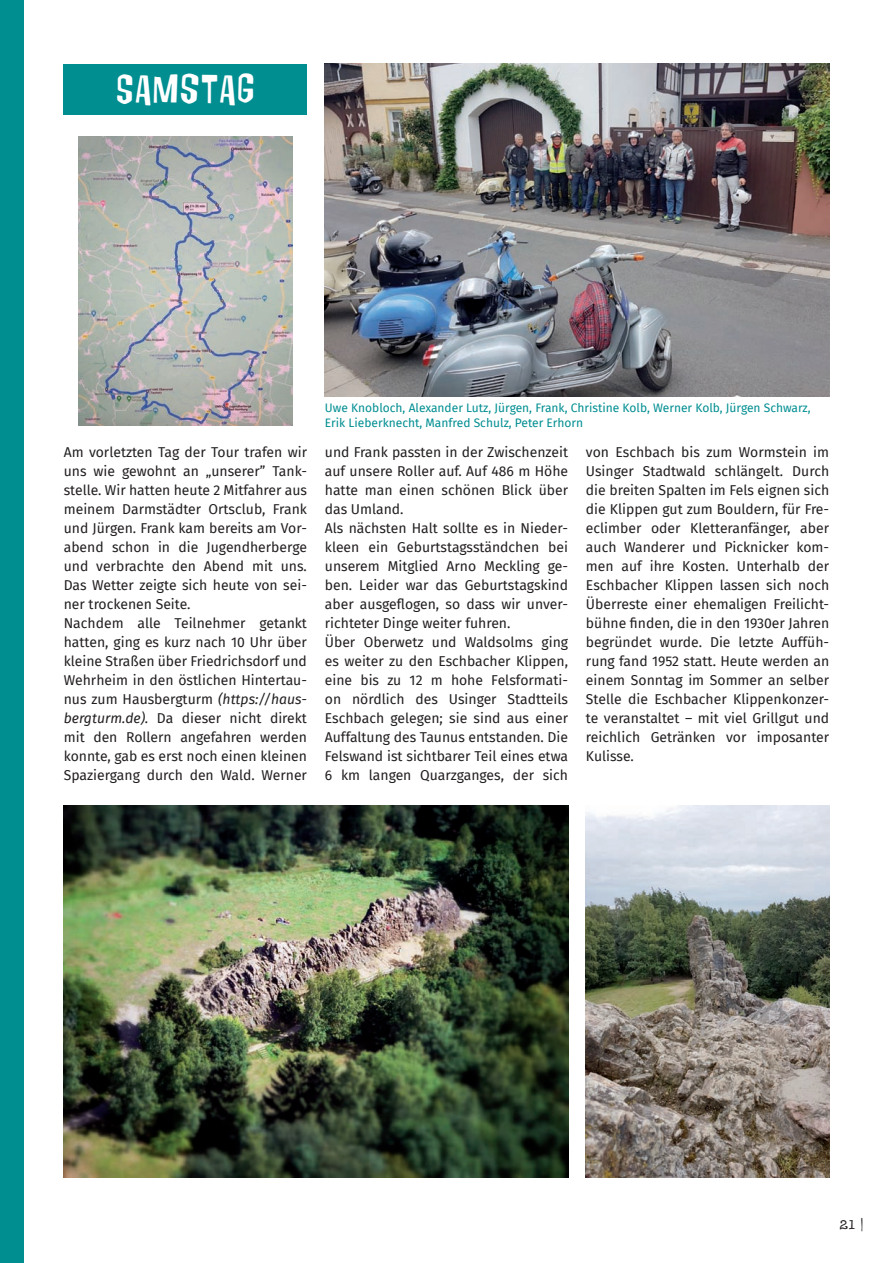
<style>
.page{position:relative;width:893px;height:1263px;background:#fff}
.page>*{position:absolute;margin:0;border:0;box-sizing:border-box;transform-origin:0 0}
.t1{font:44.1px "Tuesnight";letter-spacing:.05em;color:#fff}
.t2{font:13.95px/18.9px "Fira Sans";color:#231f20}
.t3{font:13.5px "Quattro Tempi Solid";color:#231f20}
.t4{font:12px/14.4px "Fira Sans";color:#008e91}
.s1{font-style:italic}
</style>
<div class="page">
<div style="left:64px;top:64px;width:243px;height:50px;background:#008e91"></div>
<img style="left:325px;top:64px;width:504px;height:332px">
<img style="left:586px;top:805px;width:243px;height:373px">
<img style="left:64px;top:805px;width:504px;height:373px">
<div style="left:0;top:0;width:24px;height:1263px;background:#008e91"></div>
<img style="left:79px;top:136px;width:213px;height:290px">
<h1 class="t1" style="left:117px;top:62px;width:139px">SAMSTAG</h1>
<p class="t2" style="left:64px;top:443px;width:245px">Am vorletzten Tag der Tour trafen wir uns wie gewohnt an „unserer” Tank&shy;stelle. Wir hatten heute 2 Mitfahrer aus meinem Darmstädter Ortsclub, Frank und Jürgen. Frank kam bereits am Vor&shy;abend schon in die Jugendherberge und verbrachte den Abend mit uns.<br>Das Wetter zeigte sich heute von sei&shy;ner trockenen Seite.<br>Nachdem alle Teilnehmer getankt hatten, ging es kurz nach 10 Uhr über kleine Straßen über Friedrichsdorf und Wehrheim in den östlichen Hintertau&shy;nus zum Hausbergturm <span class="s1">(https://haus&shy;bergturm.de).</span> Da dieser nicht direkt mit den Rollern angefahren werden konnte, gab es erst noch einen kleinen Spaziergang durch den Wald. Werner</p>
<p class="t4" style="left:325px;top:401px;width:487px">Uwe Knobloch, Alexander Lutz, Jürgen, Frank, Christine Kolb, Werner Kolb, Jürgen Schwarz,<br>Erik Lieberknecht, Manfred Schulz, Peter Erhorn</p>
<p class="t2" style="left:325px;top:443px;width:245px">und Frank passten in der Zwischenzeit auf unsere Roller auf. Auf 486 m Höhe hatte man einen schönen Blick über das Umland.<br>Als nächsten Halt sollte es in Nieder&shy;kleen ein Geburtstagsständchen bei unserem Mitglied Arno Meckling ge&shy;ben. Leider war das Geburtstagskind aber ausgeflogen, so dass wir unver&shy;richteter Dinge weiter fuhren.<br>Über Oberwetz und Waldsolms ging es weiter zu den Eschbacher Klippen, eine bis zu 12 m hohe Felsformati&shy;on nördlich des Usinger Stadtteils Eschbach gelegen; sie sind aus einer Auffaltung des Taunus entstanden. Die Felswand ist sichtbarer Teil eines etwa 6 km langen Quarzganges, der sich</p>
<p class="t2" style="left:586px;top:443px;width:245px;text-align:justify">von Eschbach bis zum Wormstein im Usinger Stadtwald schlängelt. Durch die breiten Spalten im Fels eignen sich die Klippen gut zum Bouldern, für Fre&shy;eclimber oder Kletteranfänger, aber auch Wanderer und Picknicker kom&shy;men auf ihre Kosten. Unterhalb der Eschbacher Klippen lassen sich noch Überreste einer ehemaligen Freilicht&shy;bühne finden, die in den 1930er Jahren begründet wurde. Die letzte Auffüh&shy;rung fand 1952 statt. Heute werden an einem Sonntag im Sommer an selber Stelle die Eschbacher Klippenkonzer&shy;te veranstaltet – mit viel Grillgut und reichlich Getränken vor imposanter Kulisse.</p>
<p class="t3" style="left:839px;top:1217px;width:26px">21 |</p>
</div>
